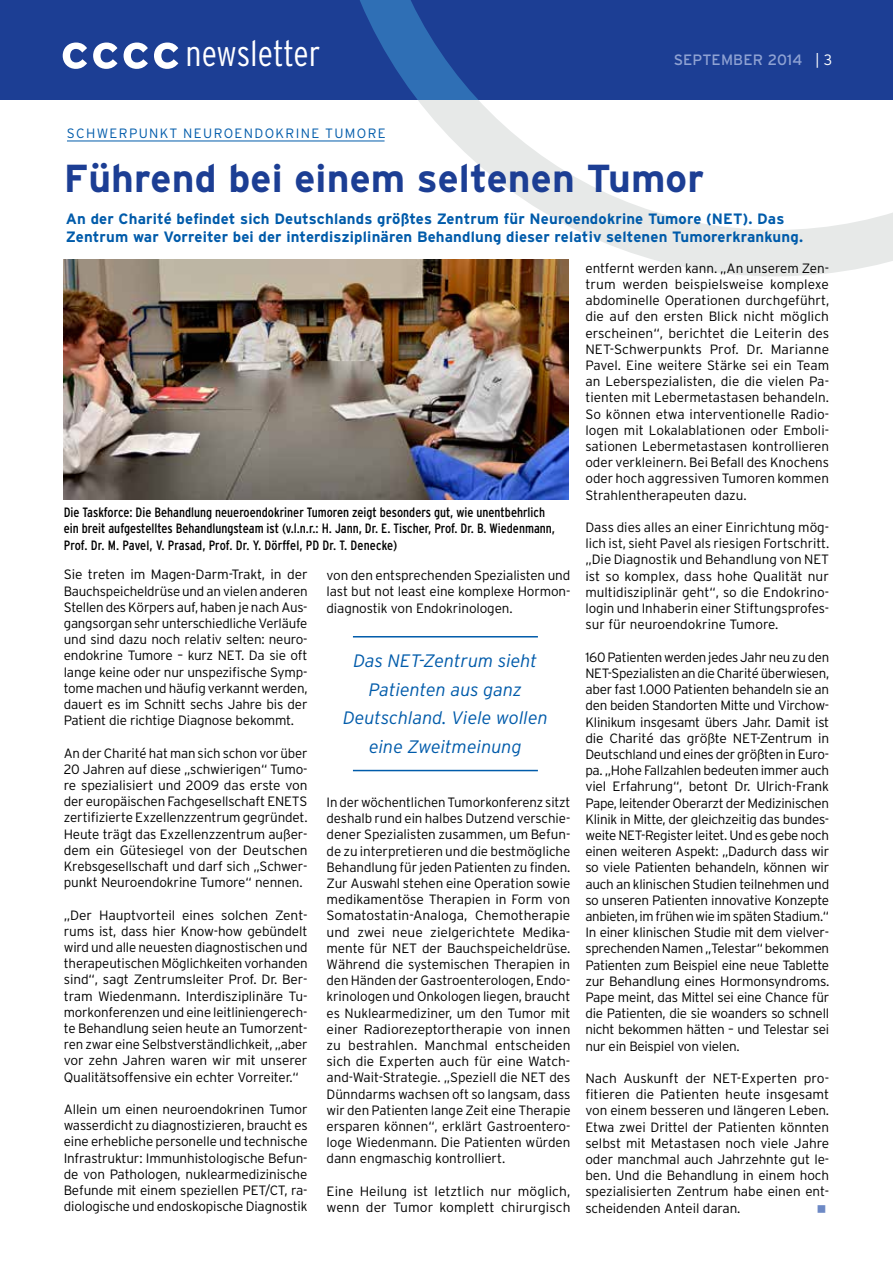
<style>
.page{position:relative;width:893px;height:1263px;background:#fff}
.page>*{position:absolute;margin:0;border:0;box-sizing:border-box;transform-origin:0 0}
.t1{font:700 39px "Interstate";letter-spacing:.005em;color:#1c3e94}
.t2{font:300 condensed 36px "Interstate";letter-spacing:-.005em;color:#fff}
.t3{font:italic 300 18px/28.5px "Interstate";color:#005baa;text-align:center}
.t4{font:700 15px/18px "Interstate";letter-spacing:.01em;color:#005baa}
.t5{font:15px "Interstate";letter-spacing:.01em;color:#8fa2d3}
.t6{font:300 13.5px/16.2px "Interstate";letter-spacing:-.01em;color:#000;text-align:justify}
.t7{font:condensed 13.5px/16.2px "Interstate";color:#000}
.t8{font:300 13.5px "Interstate";letter-spacing:.1em;color:#005baa}
.s1{font-weight:700;font-stretch:normal;font-size:48.15px}
.s2{font-weight:300;color:#fff}
</style>
<div class="page">
<div style="left:0;top:0;width:893px;height:100px;background:#1c3e94"></div>
<svg style="left:325px;top:0;width:568px;height:276px"></svg>
<hr style="left:353px;top:636px;width:185px;height:1px;background:#005baa">
<hr style="left:353px;top:770px;width:185px;height:1px;background:#005baa">
<hr style="left:67px;top:141px;width:318px;height:1px;background:#005baa">
<img style="left:64px;top:259px;width:504px;height:240px">
<h2 class="t2" style="left:61px;top:33px;width:261px"><span class="s1">cccc</span>newsletter</h2>
<p class="t8" style="left:67px;top:126px;width:320px">SCHWERPUNKT NEUROENDOKRINE TUMORE</p>
<p class="t5" style="left:674px;top:51px;width:160px">SEPTEMBER 2014 <span class="s2">| 3</span></p>
<h1 class="t1" style="left:64px;top:156px;width:642px">Führend bei einem seltenen Tumor</h1>
<p class="t4" style="left:66px;top:209px;width:739px">An der Charité befindet sich Deutschlands größtes Zentrum für Neuroendokrine Tumore (NET). Das<br>Zentrum war Vorreiter bei der interdisziplinären Behandlung dieser relativ seltenen Tumorerkrankung.</p>
<p class="t7" style="left:64px;top:504px;width:493px">Die Taskforce: Die Behandlung neueroendokriner Tumoren zeigt besonders gut, wie unentbehrlich ein breit aufgestelltes Behandlungsteam ist (v.l.n.r.: H. Jann, Dr. E. Tischer, Prof. Dr. B. Wiedenmann,<br>Prof. Dr. M. Pavel, V. Prasad, Prof. Dr. Y. Dörffel, PD Dr. T. Denecke)</p>
<p class="t6" style="left:64px;top:566px;width:245px">Sie treten im Magen-Darm-Trakt, in der Bauchspeicheldrüse und an vielen anderen Stellen des Körpers auf, haben je nach Aus&shy;gangsorgan sehr unterschiedliche Verläufe und sind dazu noch relativ selten: neuro&shy;endokrine Tumore – kurz NET. Da sie oft lange keine oder nur unspezifische Symp&shy;tome machen und häufig verkannt werden, dauert es im Schnitt sechs Jahre bis der Patient die richtige Diagnose bekommt.</p>
<p class="t6" style="left:64px;top:745px;width:245px">An der Charité hat man sich schon vor über 20 Jahren auf diese „schwierigen“ Tumo&shy;re spezialisiert und 2009 das erste von der europäischen Fachgesellschaft ENETS zertifizierte Exzellenzzentrum gegründet.<br>Heute trägt das Exzellenzzentrum außer&shy;dem ein Gütesiegel von der Deutschen Krebsgesellschaft und darf sich „Schwer&shy;punkt Neuroendokrine Tumore“ nennen.</p>
<p class="t6" style="left:64px;top:907px;width:245px">„Der Hauptvorteil eines solchen Zent&shy;rums ist, dass hier Know-how gebündelt wird und alle neuesten diagnostischen und therapeutischen Möglichkeiten vorhanden sind“, sagt Zentrumsleiter Prof. Dr. Ber&shy;tram Wiedenmann. Interdisziplinäre Tu&shy;morkonferenzen und eine leitliniengerech&shy;te Behandlung seien heute an Tumorzent&shy;ren zwar eine Selbstverständlichkeit, „aber vor zehn Jahren waren wir mit unserer Qualitätsoffensive ein echter Vorreiter.“</p>
<p class="t6" style="left:64px;top:1101px;width:245px">Allein um einen neuroendokrinen Tumor wasserdicht zu diagnostizieren, braucht es eine erhebliche personelle und technische Infrastruktur: Immunhistologische Befun&shy;de von Pathologen, nuklearmedizinische Befunde mit einem speziellen PET/CT, ra&shy;diologische und endoskopische Diagnostik</p>
<p class="t6" style="left:327px;top:567px;width:245px">von den entsprechenden Spezialisten und last but not least eine komplexe Hormon&shy;diagnostik von Endokrinologen.</p>
<h3 class="t3" style="left:343px;top:646px;width:206px">Das NET-Zentrum sieht<br>Patienten aus ganz<br>Deutschland. Viele wollen eine Zweitmeinung</h3>
<p class="t6" style="left:327px;top:794px;width:245px">In der wöchentlichen Tumorkonferenz sitzt deshalb rund ein halbes Dutzend verschie&shy;dener Spezialisten zusammen, um Befun&shy;de zu interpretieren und die bestmögliche Behandlung für jeden Patienten zu finden.<br>Zur Auswahl stehen eine Operation sowie medikamentöse Therapien in Form von Somatostatin-Analoga, Chemotherapie und zwei neue zielgerichtete Medika&shy;mente für NET der Bauchspeicheldrüse.<br>Während die systemischen Therapien in den Händen der Gastroenterologen, Endo&shy;krinologen und Onkologen liegen, braucht es Nuklearmediziner, um den Tumor mit einer Radiorezeptortherapie von innen zu bestrahlen. Manchmal entscheiden sich die Experten auch für eine Watch&shy;and-Wait-Strategie. „Speziell die NET des Dünndarms wachsen oft so langsam, dass wir den Patienten lange Zeit eine Therapie ersparen können“, erklärt Gastroentero&shy;loge Wiedenmann. Die Patienten würden dann engmaschig kontrolliert.</p>
<p class="t6" style="left:327px;top:1183px;width:245px">Eine Heilung ist letztlich nur möglich, wenn der Tumor komplett chirurgisch</p>
<p class="t6" style="left:585px;top:260px;width:245px">entfernt werden kann. „An unserem Zen&shy;trum werden beispielsweise komplexe abdominelle Operationen durchgeführt, die auf den ersten Blick nicht möglich erscheinen“, berichtet die Leiterin des NET-Schwerpunkts Prof. Dr. Marianne Pavel. Eine weitere Stärke sei ein Team an Leberspezialisten, die die vielen Pa&shy;tienten mit Lebermetastasen behandeln.<br>So können etwa interventionelle Radio&shy;logen mit Lokalablationen oder Emboli&shy;sationen Lebermetastasen kontrollieren oder verkleinern. Bei Befall des Knochens oder hoch aggressiven Tumoren kommen Strahlentherapeuten dazu.</p>
<p class="t6" style="left:585px;top:519px;width:245px">Dass dies alles an einer Einrichtung mög&shy;lich ist, sieht Pavel als riesigen Fortschritt. „Die Diagnostik und Behandlung von NET ist so komplex, dass hohe Qualität nur multidisziplinär geht“, so die Endokrino&shy;login und Inhaberin einer Stiftungsprofes&shy;sur für neuroendokrine Tumore.</p>
<p class="t6" style="left:585px;top:649px;width:245px">160 Patienten werden jedes Jahr neu zu den NET-Spezialisten an die Charité überwiesen, aber fast 1.000 Patienten behandeln sie an den beiden Standorten Mitte und Virchow-Klinikum insgesamt übers Jahr. Damit ist die Charité das größte NET-Zentrum in Deutschland und eines der größten in Euro&shy;pa. „Hohe Fallzahlen bedeuten immer auch viel Erfahrung“, betont Dr. Ulrich-Frank Pape, leitender Oberarzt der Medizinischen Klinik in Mitte, der gleichzeitig das bundes&shy;weite NET-Register leitet. Und es gebe noch einen weiteren Aspekt: „Dadurch dass wir so viele Patienten behandeln, können wir auch an klinischen Studien teilnehmen und so unseren Patienten innovative Konzepte anbieten, im frühen wie im späten Stadium.“ In einer klinischen Studie mit dem vielver&shy;sprechenden Namen „Telestar“ bekommen Patienten zum Beispiel eine neue Tablette zur Behandlung eines Hormonsyndroms.<br>Pape meint, das Mittel sei eine Chance für die Patienten, die sie woanders so schnell nicht bekommen hätten – und Telestar sei nur ein Beispiel von vielen.</p>
<p class="t6" style="left:585px;top:1070px;width:245px">Nach Auskunft der NET-Experten pro&shy;fitieren die Patienten heute insgesamt von einem besseren und längeren Leben.<br>Etwa zwei Drittel der Patienten könnten selbst mit Metastasen noch viele Jahre oder manchmal auch Jahrzehnte gut le&shy;ben. Und die Behandlung in einem hoch spezialisierten Zentrum habe einen ent&shy;scheidenden Anteil daran.</p>
</div>
